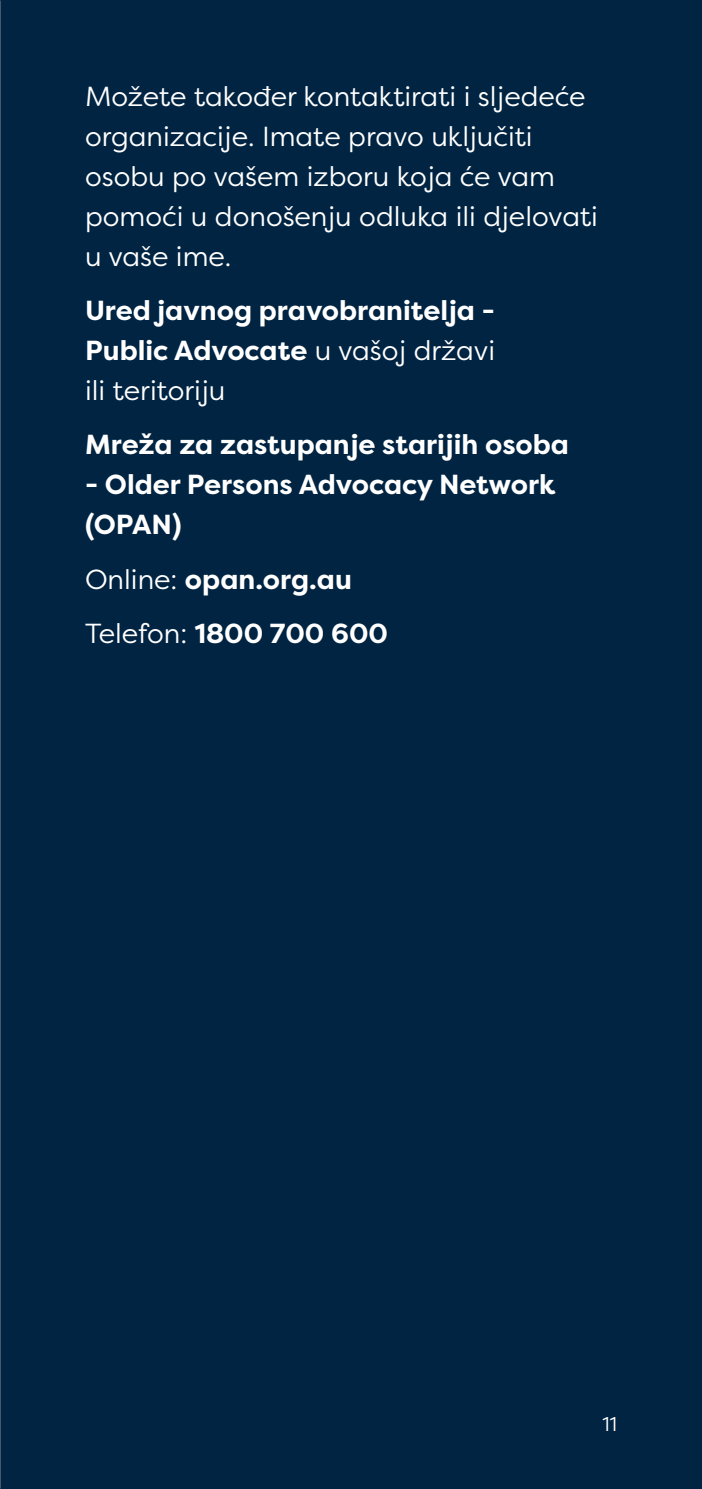
<style>
.page{position:relative;width:702px;height:1489px;background:#fff}
.page>*{position:absolute;margin:0;border:0;box-sizing:border-box;transform-origin:0 0}
.BODY_WHITE{font:700 27.5px/40px "Filson Pro";color:#fff;text-align:justify}
.BODY_WHITE-2{font:27.5px/40px "Filson Pro";color:#fff}
.t1{font:20px "Filson Pro";color:#fff}
.s1{font-weight:400}
</style>
<div class="page">
<div style="left:0;top:0;width:702px;height:1488px;background:#002442"></div>
<img style="left:0;top:0;width:1px;height:1488px">
<p class="BODY_WHITE-2" style="left:85px;top:75px;width:514px">Možete također kontaktirati i sljedeće organizacije. Imate pravo uključiti osobu po vašem izboru koja će vam pomoći u donošenju odluka ili djelovati u vaše ime.</p>
<p class="BODY_WHITE" style="left:85px;top:291px;width:411px">Ured javnog pravobranitelja - Public Advocate <span class="s1">u vašoj državi ili teritoriju</span></p>
<p class="BODY_WHITE" style="left:85px;top:425px;width:485px">Mreža za zastupanje starijih osoba</p>
<p class="BODY_WHITE" style="left:85px;top:465px;width:472px">- Older Persons Advocacy Network (OPAN)</p>
<p class="BODY_WHITE" style="left:85px;top:559px;width:268px"><span class="s1">Online:</span> opan.org.au</p>
<p class="BODY_WHITE" style="left:85px;top:613px;width:304px"><span class="s1">Telefon:</span> 1800 700 600</p>
<p class="t1" style="left:602px;top:1410px;width:16px">11</p>
</div>
